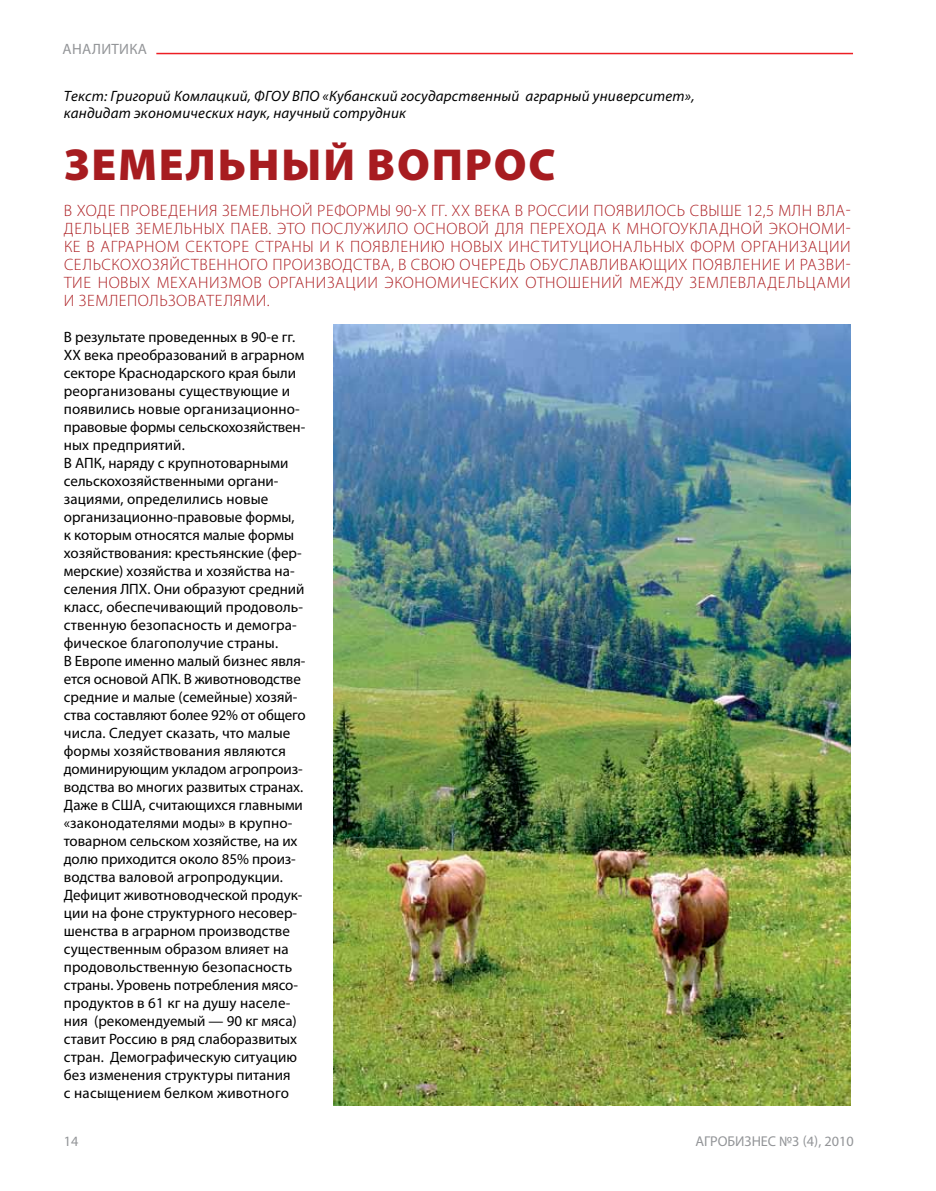
<style>
.page{position:relative;width:936px;height:1191px;background:#fff}
.page>*{position:absolute;margin:0;border:0;box-sizing:border-box;transform-origin:0 0}
.t1{font:900 45px "Myriad Pro";letter-spacing:.04em;color:#a71c20}
.t2{font:300 16.5px/18px "Myriad Pro";letter-spacing:.035em;color:#ad1f23;text-align:justify}
.t3{font:15px/18px "Myriad Pro";color:#000}
.t4{font:italic 15px/16.5px "Myriad Pro";letter-spacing:.015em;color:#000}
.t5{font:15px "Myriad Pro";letter-spacing:.02em;color:#939598}
.t6{font:14.25px "Myriad Pro";color:#939598}
</style>
<div class="page">
<img style="left:333px;top:324px;width:517px;height:782px">
<hr style="left:156px;top:53px;width:697px;height:1px;background:#ed1e24">
<p class="t5" style="left:63px;top:40px;width:86px">АНАЛИТИКА</p>
<p class="t4" style="left:64px;top:88px;width:632px">Текст: Григорий Комлацкий, ФГОУ ВПО «Кубанский государственный аграрный университет», кандидат экономических наук, научный сотрудник</p>
<h1 class="t1" style="left:64px;top:135px;width:31px">Земе</h1>
<h1 class="t1" style="left:186px;top:135px;width:339px">льный вопрос</h1>
<p class="t2" style="left:64px;top:202px;width:788px">В ходе проведен ия земельной реформы 90-х гг. ХХ века в России появилось свыше 12,5 млн вла&shy;дельцев земельн ых паев. Это послужило основой для перехода к многоукладной экономи&shy;ке в аграрном секторе стран ы и к появлен ию новых институциональн ых форм орган изации сельскохозяйственного производства, в свою очередь обуславливающих появлен ие и разви&shy;тие новых механ измов орган изации экономических отношен ий между землевладельцами и землепользователями.</p>
<p class="t3" style="left:64px;top:328px;width:243px">В результате проведенных в 90-е гг.<br>ХХ века преобразований в аграрном секторе Краснодарского края были реорганизованы существующие и появились новые организационно&shy;правовые формы сельскохозяйствен&shy;ных предприятий.<br>В АПК, наряду с крупнотоварными сельскохозяйственными органи&shy;зациями, определились новые организационно-правовые формы,<br>к которым относятся малые формы хозяйствования: крестьянские (фер&shy;мерские) хозяйства и хозяйства на&shy;селения ЛПХ. Они образуют средний класс, обеспечивающий продоволь&shy;ственную безопасность и демогра&shy;фическое благополучие страны.<br>В Европе именно малый бизнес явля&shy;ется основой АПК. В животноводстве средние и малые (семейные) хозяй&shy;ства составляют более 92% от общего числа. Следует сказать, что малые формы хозяйствования являются доминирующим укладом агропроиз&shy;водства во многих развитых странах.<br>Даже в США, считающихся главными «законодателями моды» в крупно&shy;товарном сельском хозяйстве, на их долю приходится около 85% произ&shy;водства валовой агропродукции.<br>Дефицит животноводческой продук&shy;ции на фоне структурного несовер&shy;шенства в аграрном производстве существенным образом влияет на продовольственную безопасность страны. Уровень потребления мясо&shy;продуктов в 61 кг на душу населе&shy;ния (рекомендуемый — 90 кг мяса) ставит Россию в ряд слаборазвитых стран. Демографическую ситуацию без изменения структуры питания<br>с насыщением белком животного</p>
<p class="t6" style="left:64px;top:1132px;width:16px">14</p>
<p class="t6" style="left:695px;top:1132px;width:160px">АГРОБИЗНЕС №3 (4), 2010</p>
</div>
